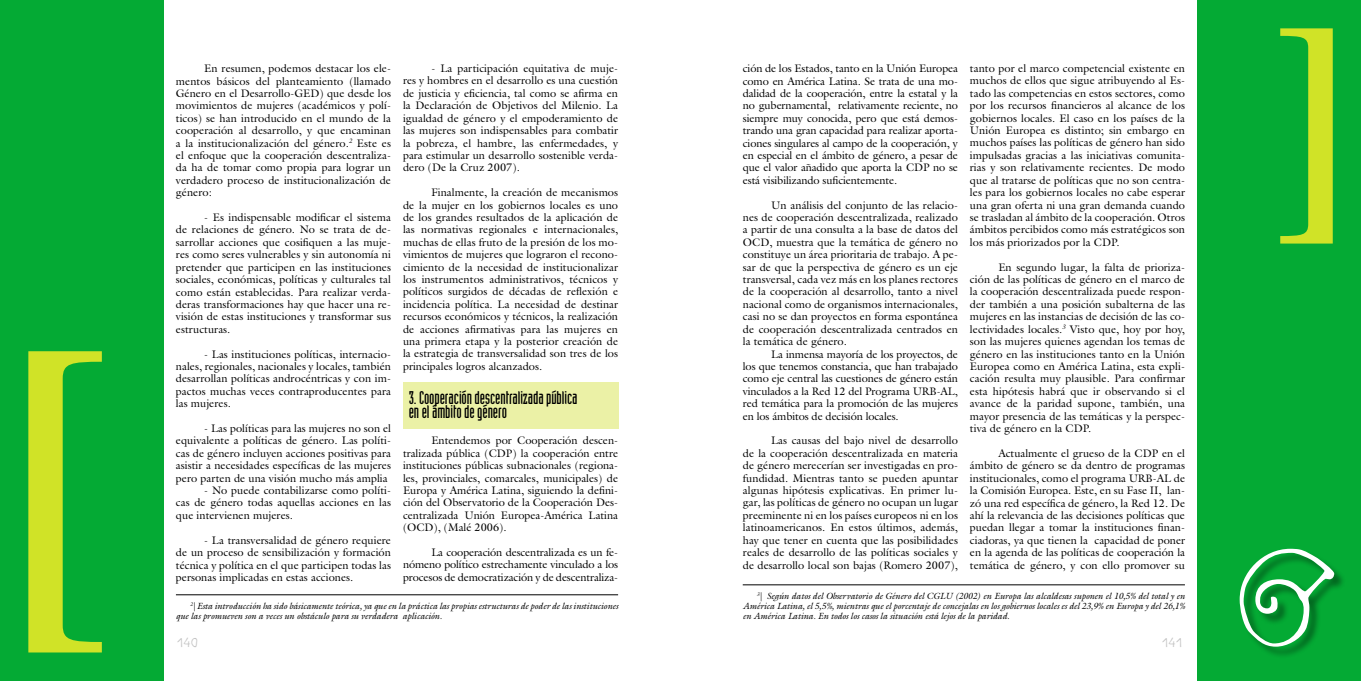
<style>
.page{position:relative;width:1361px;height:681px;background:#fff}
.page>*{position:absolute;margin:0;border:0;box-sizing:border-box;transform-origin:0 0}
.t1{font:600 350px "Times";color:#d0e327}
.t2{font:600 250px "Times";color:#d0e327}
.t3{font:18px/14.4px "Industria Solid";letter-spacing:-.005em;color:#000}
.t4{font:11px/12.4px "Galliard";letter-spacing:.005em;color:#000;text-align:justify}
.t5{font:11px "Montevideo JTG";color:#c1c1c1}
.t6{font:italic 9px/10px "Galliard";letter-spacing:-.01em;color:#000}
</style>
<div class="page">
<div style="left:0;top:0;width:164px;height:680px;background:#04aa34"></div>
<div style="left:1197px;top:0;width:164px;height:680px;background:#04aa34"></div>
<div style="left:1240px;top:549px;width:121px;height:131px;background:#000;opacity:.39"></div>
<div style="left:403px;top:382px;width:215px;height:46px;background:#ebf1a6"></div>
<hr style="left:176px;top:594px;width:442px;height:1px;background:#000">
<hr style="left:743px;top:584px;width:442px;height:1px;background:#000">
<svg style="left:1240px;top:549px;width:94px;height:97px"></svg>
<h1 class="t1" style="left:2px;top:262px;width:118px">[</h1>
<p class="t4" style="left:176px;top:62px;width:217px;text-indent:28px">En resumen, podemos destacar los ele&shy;mentos básicos del planteamiento (llamado Género en el Desarrollo-GED) que desde los movimientos de mujeres (académicos y polí&shy;ticos) se han introducido en el mundo de la cooperación al desarrollo, y que encaminan a la institucionalización del género.<sup>2</sup> Este es el enfoque que la cooperación descentraliza&shy;da ha de tomar como propia para lograr un verdadero proceso de institucionalización de género:</p>
<p class="t4" style="left:176px;top:211px;width:217px;text-indent:28px">- Es indispensable modificar el sistema de relaciones de género. No se trata de de&shy;sarrollar acciones que cosifiquen a las muje&shy;res como seres vulnerables y sin autonomía ni pretender que participen en las instituciones sociales, económicas, políticas y culturales tal como están establecidas. Para realizar verda&shy;deras transformaciones hay que hacer una re&shy;visión de estas instituciones y transformar sus estructuras.</p>
<p class="t4" style="left:176px;top:347px;width:217px;text-indent:28px">- Las instituciones políticas, internacio&shy;nales, regionales, nacionales y locales, también desarrollan políticas androcéntricas y con im&shy;pactos muchas veces contraproducentes para las mujeres.</p>
<p class="t4" style="left:176px;top:422px;width:217px;text-indent:28px">- Las políticas para las mujeres no son el equivalente a políticas de género. Las políti&shy;cas de género incluyen acciones positivas para asistir a necesidades específicas de las mujeres pero parten de una visión mucho más amplia</p>
<p class="t4" style="left:176px;top:483px;width:217px;text-indent:28px">- No puede contabilizarse como políti&shy;cas de género todas aquellas acciones en las que intervienen mujeres.</p>
<p class="t4" style="left:176px;top:533px;width:217px;text-indent:28px">- La transversalidad de género requiere de un proceso de sensibilización y formación técnica y política en el que participen todas las personas implicadas en estas acciones.</p>
<p class="t4" style="left:403px;top:62px;width:217px;text-indent:28px">- La participación equitativa de muje&shy;res y hombres en el desarrollo es una cuestión de justicia y eficiencia, tal como se afirma en la Declaración de Objetivos del Milenio. La igualdad de género y el empoderamiento de las mujeres son indispensables para combatir la pobreza, el hambre, las enfermedades, y para estimular un desarrollo sostenible verda&shy;dero (De la Cruz 2007).</p>
<p class="t4" style="left:403px;top:186px;width:217px;text-indent:28px">Finalmente, la creación de mecanismos de la mujer en los gobiernos locales es uno de los grandes resultados de la aplicación de las normativas regionales e internacionales, muchas de ellas fruto de la presión de los mo&shy;vimientos de mujeres que lograron el recono&shy;cimiento de la necesidad de institucionalizar los instrumentos administrativos, técnicos y políticos surgidos de décadas de reflexión e incidencia política. La necesidad de destinar recursos económicos y técnicos, la realización de acciones afirmativas para las mujeres en una primera etapa y la posterior creación de la estrategia de transversalidad son tres de los principales logros alcanzados.</p>
<h3 class="t3" style="left:409px;top:390px;width:170px">3. Cooperación descentralizada pública en el ámbito de género</h3>
<p class="t4" style="left:403px;top:434px;width:217px;text-indent:28px">Entendemos por Cooperación descen&shy;tralizada pública (CDP) la cooperación entre instituciones públicas subnacionales (regiona&shy;les, provinciales, comarcales, municipales) de Europa y América Latina, siguiendo la defini&shy;ción del Observatorio de la Cooperación Des&shy;centralizada Unión Europea-América Latina (OCD), (Malé 2006).</p>
<p class="t4" style="left:403px;top:545px;width:217px;text-indent:28px">La cooperación descentralizada es un fe&shy;nómeno político estrechamente vinculado a los procesos de democratización y de descentraliza-</p>
<p class="t4" style="left:743px;top:62px;width:217px">ción de los Estados, tanto en la Unión Europea como en América Latina. Se trata de una mo&shy;dalidad de la cooperación, entre la estatal y la no gubernamental, relativamente reciente, no siempre muy conocida, pero que está demos&shy;trando una gran capacidad para realizar aporta&shy;ciones singulares al campo de la cooperación, y en especial en el ámbito de género, a pesar de que el valor añadido que aporta la CDP no se está visibilizando suficientemente.</p>
<p class="t4" style="left:743px;top:198px;width:217px;text-indent:28px">Un análisis del conjunto de las relacio&shy;nes de cooperación descentralizada, realizado a partir de una consulta a la base de datos del OCD, muestra que la temática de género no constituye un área prioritaria de trabajo. A pe&shy;sar de que la perspectiva de género es un eje transversal, cada vez más en los planes rectores de la cooperación al desarrollo, tanto a nivel nacional como de organismos internacionales, casi no se dan proyectos en forma espontánea de cooperación descentralizada centrados en la temática de género.</p>
<p class="t4" style="left:743px;top:347px;width:217px;text-indent:28px">La inmensa mayoría de los proyectos, de los que tenemos constancia, que han trabajado como eje central las cuestiones de género están vinculados a la Red 12 del Programa URB-AL, red temática para la promoción de las mujeres en los ámbitos de decisión locales.</p>
<p class="t4" style="left:743px;top:434px;width:217px;text-indent:28px">Las causas del bajo nivel de desarrollo de la cooperación descentralizada en materia de género merecerían ser investigadas en pro&shy;fundidad. Mientras tanto se pueden apuntar algunas hipótesis explicativas. En primer lu&shy;gar, las políticas de género no ocupan un lugar preeminente ni en los países europeos ni en los latinoamericanos. En estos últimos, además, hay que tener en cuenta que las posibilidades reales de desarrollo de las políticas sociales y de desarrollo local son bajas (Romero 2007),</p>
<p class="t4" style="left:970px;top:62px;width:217px">tanto por el marco competencial existente en muchos de ellos que sigue atribuyendo al Es&shy;tado las competencias en estos sectores, como por los recursos financieros al alcance de los gobiernos locales. El caso en los países de la Unión Europea es distinto; sin embargo en muchos países las políticas de género han sido impulsadas gracias a las iniciativas comunita&shy;rias y son relativamente recientes. De modo que al tratarse de políticas que no son centra&shy;les para los gobiernos locales no cabe esperar una gran oferta ni una gran demanda cuando se trasladan al ámbito de la cooperación. Otros ámbitos percibidos como más estratégicos son los más priorizados por la CDP.</p>
<p class="t4" style="left:970px;top:260px;width:217px;text-indent:28px">En segundo lugar, la falta de prioriza&shy;ción de las políticas de género en el marco de la cooperación descentralizada puede respon&shy;der también a una posición subalterna de las mujeres en las instancias de decisión de las co&shy;lectividades locales.<sup>3</sup> Visto que, hoy por hoy, son las mujeres quienes agendan los temas de género en las instituciones tanto en la Unión Europea como en América Latina, esta expli&shy;cación resulta muy plausible. Para confirmar esta hipótesis habrá que ir observando si el avance de la paridad supone, también, una mayor presencia de las temáticas y la perspec&shy;tiva de género en la CDP.</p>
<p class="t4" style="left:970px;top:446px;width:217px;text-indent:28px">Actualmente el grueso de la CDP en el ámbito de género se da dentro de programas institucionales, como el programa URB-AL de la Comisión Europea. Este, en su Fase II, lan&shy;zó una red específica de género, la Red 12. De ahí la relevancia de las decisiones políticas que puedan llegar a tomar la instituciones finan&shy;ciadoras, ya que tienen la capacidad de poner en la agenda de las políticas de cooperación la temática de género, y con ello promover su</p>
<p class="t6" style="left:176px;top:600px;width:444px;text-indent:14px"><sup>2</sup>| Esta introducción ha sido básicamente teórica, ya que en la práctica las propias estructuras de poder de las instituciones que las promueven son a veces un obstáculo para su verdadera aplicación.</p>
<p class="t6" style="left:743px;top:590px;width:444px;text-align:justify;text-indent:14px"><sup>3</sup>| Según datos del Observatorio de Género del CGLU (2002) en Europa las alcaldesas suponen el 10,5% del total y en América Latina, el 5,5%, mientras que el porcentaje de concejalas en los gobiernos locales es del 23,9% en Europa y del 26,1% en América Latina. En todos los casos la situación está lejos de la paridad.</p>
<p class="t5" style="left:177px;top:633px;width:23px">140</p>
<p class="t5" style="left:1161px;top:633px;width:22px">141</p>
<h2 class="t2" style="left:1351px;top:307px;width:85px;rotate:-180deg">[</h2>
</div>
